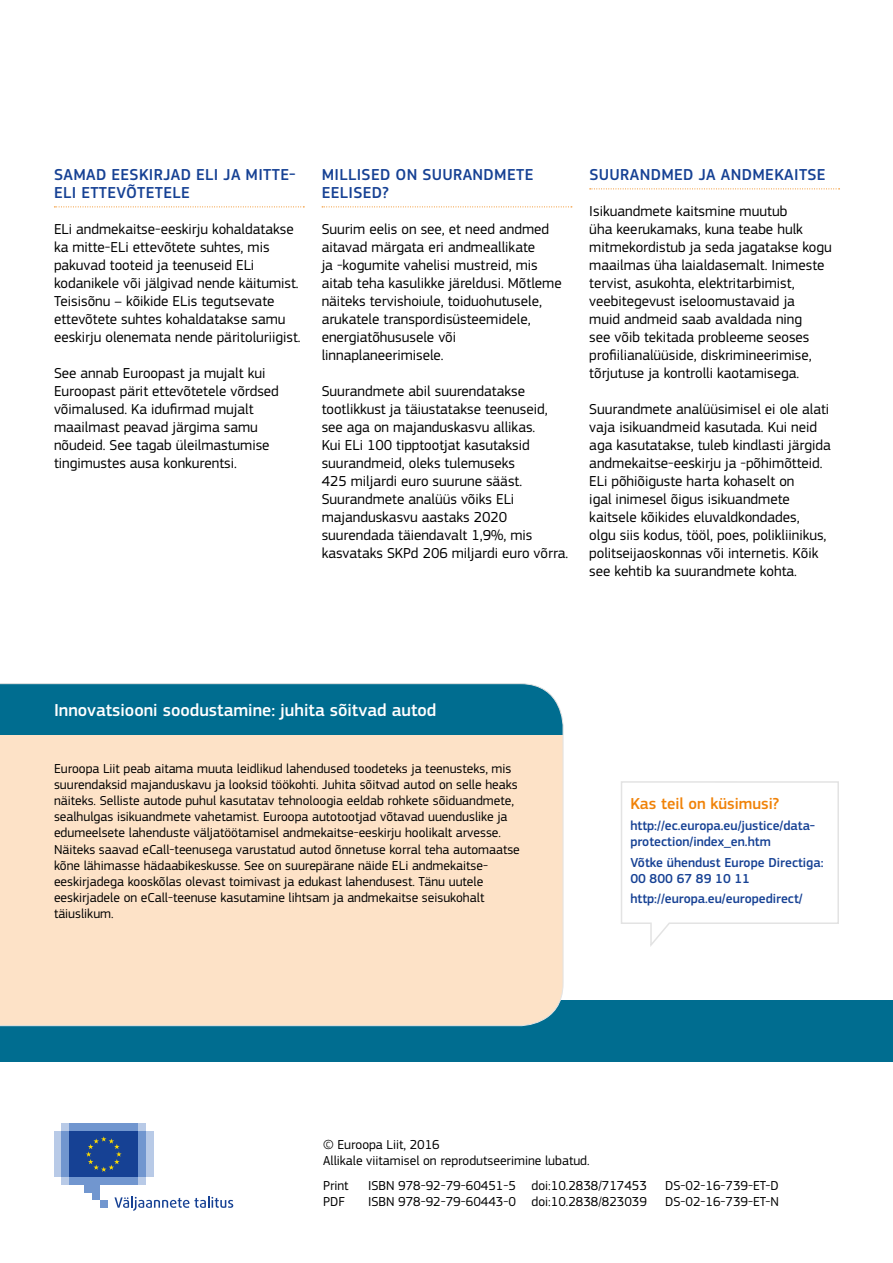
<style>
.page{position:relative;width:893px;height:1263px;background:#fff}
.page>*{position:absolute;margin:0;border:0;box-sizing:border-box;transform-origin:0 0}
.t1{font:500 18px "EC Square Sans Pro";color:#fff}
.t2{font:500 16.5px/18px "EC Square Sans Pro";letter-spacing:.02em;color:#164194}
.t3{font:500 16.5px "EC Square Sans Pro";color:#f08208}
.t4{font:15px/18px "EC Square Sans Pro";color:#000}
.t5{font:13.5px/16.2px "EC Square Sans Pro";color:#000}
.t6{font:500 13.5px/16.2px "EC Square Sans Pro";color:#164194}
</style>
<div class="page">
<div style="left:0;top:1000px;width:893px;height:62px;background:#006d90"></div>
<svg style="left:621px;top:781px;width:218px;height:166px"></svg>
<svg style="left:54px;top:207px;width:250px;height:1px"></svg>
<svg style="left:322px;top:207px;width:250px;height:1px"></svg>
<svg style="left:590px;top:189px;width:250px;height:1px"></svg>
<svg style="left:0;top:683px;width:563px;height:343px;background:#d7d0bf"></svg>
<div style="left:62px;top:1177px;width:84px;height:8px;background:#b8cae7"></div>
<div style="left:62px;top:1123px;width:84px;height:8px;background:#b8cae7"></div>
<div style="left:69px;top:1123px;width:69px;height:8px;background:#7196cf"></div>
<div style="left:69px;top:1177px;width:69px;height:8px;background:#7196cf"></div>
<div style="left:138px;top:1131px;width:8px;height:46px;background:#7196cf"></div>
<div style="left:146px;top:1131px;width:7px;height:46px;background:#b8cae7"></div>
<div style="left:62px;top:1131px;width:7px;height:46px;background:#7196cf"></div>
<div style="left:54px;top:1131px;width:8px;height:46px;background:#b8cae7"></div>
<div style="left:85px;top:1177px;width:15px;height:15px;background:#7196cf"></div>
<div style="left:92px;top:1177px;width:8px;height:23px;background:#7196cf"></div>
<div style="left:100px;top:1200px;width:8px;height:8px;background:#7196cf"></div>
<div style="left:69px;top:1131px;width:69px;height:46px;background:#164194"></div>
<svg style="left:86px;top:1136px;width:36px;height:36px"></svg>
<svg style="left:114px;top:1196px;width:119px;height:15px"></svg>
<p class="t2" style="left:54px;top:166px;width:243px">SAMAD EESKIRJAD ELI JA MITTE-<br>ELI ETTEVÕTETELE</p>
<p class="t4" style="left:54px;top:220px;width:248px">ELi andmekaitse-eeskirju kohaldatakse ka mitte-ELi ettevõtete suhtes, mis pakuvad tooteid ja teenuseid ELi kodanikele või jälgivad nende käitumist.<br>Teisisõnu – kõikide ELis tegutsevate ettevõtete suhtes kohaldatakse samu eeskirju olenemata nende päritoluriigist.</p>
<p class="t4" style="left:54px;top:364px;width:226px">See annab Euroopast ja mujalt kui Euroopast pärit ettevõtetele võrdsed võimalused. Ka idufirmad mujalt maailmast peavad järgima samu nõudeid. See tagab üleilmastumise tingimustes ausa konkurentsi.</p>
<p class="t2" style="left:322px;top:166px;width:213px">MILLISED ON SUURANDMETE<br>EELISED?</p>
<p class="t4" style="left:322px;top:220px;width:242px">Suurim eelis on see, et need andmed aitavad märgata eri andmeallikate<br>ja -kogumite vahelisi mustreid, mis aitab teha kasulikke järeldusi. Mõtleme näiteks tervishoiule, toiduohutusele, arukatele transpordisüsteemidele, energiatõhususele või linnaplaneerimisele.</p>
<p class="t4" style="left:322px;top:382px;width:248px">Suurandmete abil suurendatakse tootlikkust ja täiustatakse teenuseid, see aga on majanduskasvu allikas.<br>Kui ELi 100 tipptootjat kasutaksid suurandmeid, oleks tulemuseks<br>425 miljardi euro suurune sääst.<br>Suurandmete analüüs võiks ELi majanduskasvu aastaks 2020 suurendada täiendavalt 1,9%, mis kasvataks SKPd 206 miljardi euro võrra.</p>
<p class="t2" style="left:589px;top:166px;width:238px">SUURANDMED JA ANDMEKAITSE</p>
<p class="t4" style="left:589px;top:202px;width:244px">Isikuandmete kaitsmine muutub<br>üha keerukamaks, kuna teabe hulk mitmekordistub ja seda jagatakse kogu maailmas üha laialdasemalt. Inimeste tervist, asukohta, elektritarbimist, veebitegevust iseloomustavaid ja<br>muid andmeid saab avaldada ning<br>see võib tekitada probleeme seoses profiilianalüüside, diskrimineerimise, tõrjutuse ja kontrolli kaotamisega.</p>
<p class="t4" style="left:589px;top:400px;width:243px">Suurandmete analüüsimisel ei ole alati vaja isikuandmeid kasutada. Kui neid aga kasutatakse, tuleb kindlasti järgida andmekaitse-eeskirju ja -põhimõtteid.<br>ELi põhiõiguste harta kohaselt on<br>igal inimesel õigus isikuandmete kaitsele kõikides eluvaldkondades,<br>olgu siis kodus, tööl, poes, polikliinikus, politseijaoskonnas või internetis. Kõik see kehtib ka suurandmete kohta.</p>
<p class="t1" style="left:54px;top:700px;width:384px">Innovatsiooni soodustamine: juhita sõitvad autod</p>
<p class="t5" style="left:54px;top:760px;width:467px">Euroopa Liit peab aitama muuta leidlikud lahendused toodeteks ja teenusteks, mis suurendaksid majanduskavu ja looksid töökohti. Juhita sõitvad autod on selle heaks näiteks. Selliste autode puhul kasutatav tehnoloogia eeldab rohkete sõiduandmete, sealhulgas isikuandmete vahetamist. Euroopa autotootjad võtavad uuenduslike ja edumeelsete lahenduste väljatöötamisel andmekaitse-eeskirju hoolikalt arvesse.<br>Näiteks saavad eCall-teenusega varustatud autod õnnetuse korral teha automaatse kõne lähimasse hädaabikeskusse. See on suurepärane näide ELi andmekaitse&shy;eeskirjadega kooskõlas olevast toimivast ja edukast lahendusest. Tänu uutele eeskirjadele on eCall-teenuse kasutamine lihtsam ja andmekaitse seisukohalt täiuslikum.</p>
<p class="t3" style="left:630px;top:794px;width:150px">Kas teil on küsimusi?</p>
<p class="t6" style="left:630px;top:818px;width:186px">http://ec.europa.eu/justice/data&shy;protection/index_en.htm</p>
<p class="t6" style="left:630px;top:854px;width:195px">Võtke ühendust Europe Directiga:<br>00 800 67 89 10 11</p>
<p class="t6" style="left:630px;top:891px;width:174px">http://europa.eu/europedirect/</p>
<p class="t5" style="left:323px;top:1136px;width:268px">© Euroopa Liit, 2016<br>Allikale viitamisel on reprodutseerimine lubatud.</p>
<p class="t5" style="left:323px;top:1177px;width:27px">Print</p>
<p class="t5" style="left:368px;top:1177px;width:280px">ISBN 978-92-79-60451-5 doi:10.2838/717453</p>
<p class="t5" style="left:665px;top:1177px;width:115px">DS-02-16-739-ET-D</p>
<p class="t5" style="left:323px;top:1194px;width:23px">PDF</p>
<p class="t5" style="left:368px;top:1194px;width:280px">ISBN 978-92-79-60443-0 doi:10.2838/823039</p>
<p class="t5" style="left:665px;top:1194px;width:115px">DS-02-16-739-ET-N</p>
</div>
